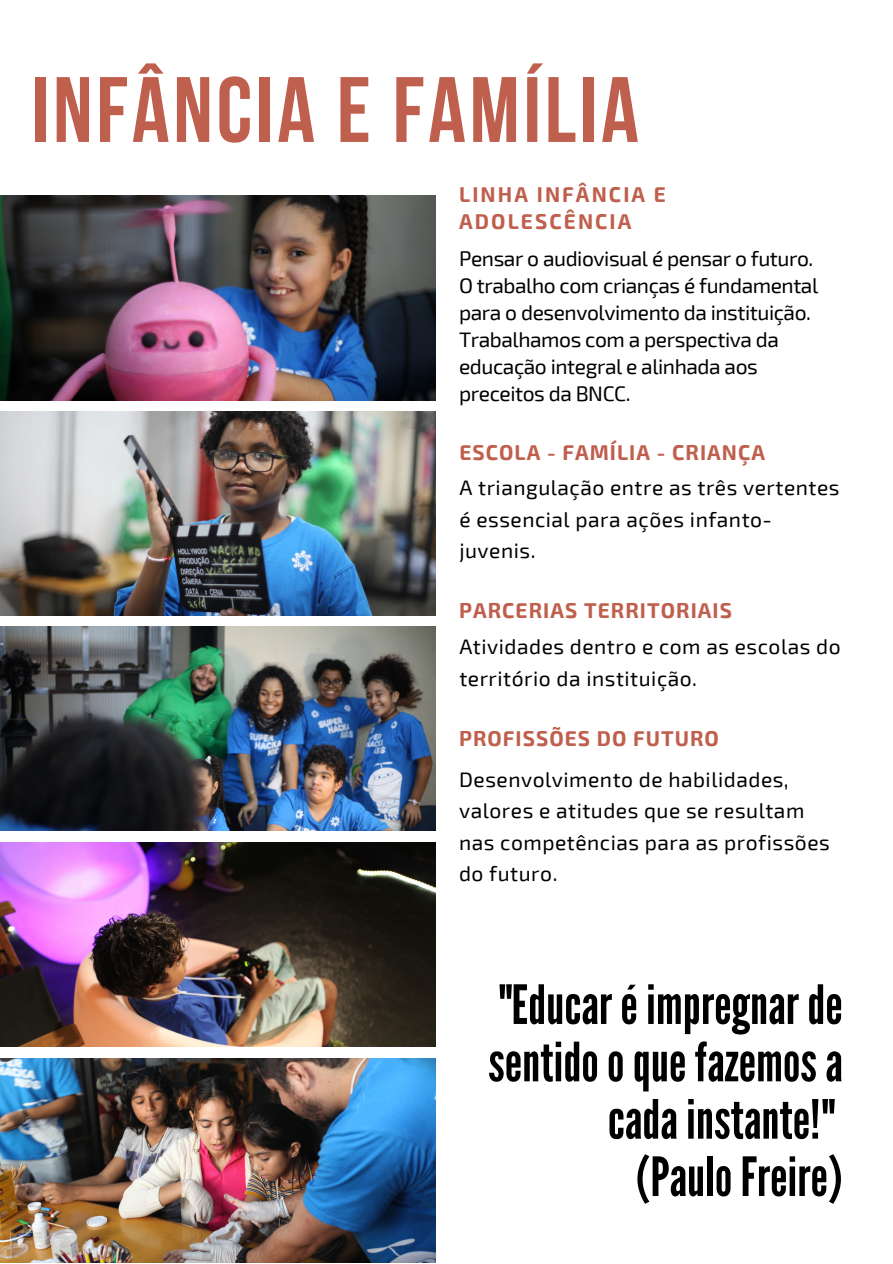
<style>
.page{position:relative;width:893px;height:1264px;background:#fff}
.page>*{position:absolute;margin:0;border:0;box-sizing:border-box;transform-origin:0 0}
.t1{font:700 92.55px "Bebas Neue";letter-spacing:.04em;color:#bf5f4d}
.t2{font:54px/57.3px "League Gothic";color:#000;text-align:right}
.t3{font:21px/31.5px "Exo 2";letter-spacing:.025em;color:#000}
.t4{font:21px/27px "Exo 2";letter-spacing:-.02em;color:#000}
.t5{font:700 21px "Exo 2";letter-spacing:.05em;color:#bf5f4d}
.t6{font:700 21px/27px "Exo 2";letter-spacing:.1em;color:#bf5f4d}
</style>
<div class="page">
<img style="left:0;top:195px;width:435px;height:205px">
<img style="left:0;top:411px;width:435px;height:204px">
<img style="left:0;top:626px;width:435px;height:205px">
<img style="left:0;top:842px;width:435px;height:204px">
<img style="left:0;top:1058px;width:435px;height:204px">
<p class="t1" style="left:32px;top:72px;width:608px">INFÂNCIA E FAMÍLIA</p>
<p class="t6" style="left:459px;top:179px;width:208px">LINHA INFÂNCIA E<br>ADOLESCÊNCIA</p>
<p class="t4" style="left:459px;top:244px;width:356px">Pensar o audiovisual é pensar o futuro.</p>
<p class="t4" style="left:459px;top:271px;width:360px">O trabalho com crianças é fundamental para o desenvolvimento da instituição.<br>Trabalhamos com a perspectiva da educação integral e alinhada aos preceitos da BNCC.</p>
<p class="t5" style="left:459px;top:439px;width:307px">ESCOLA - FAMÍLIA - CRIANÇA</p>
<p class="t3" style="left:459px;top:471px;width:381px">A triangulação entre as três vertentes é essencial para ações infanto&shy;juvenis.</p>
<p class="t5" style="left:459px;top:597px;width:274px">PARCERIAS TERRITORIAIS</p>
<p class="t3" style="left:459px;top:630px;width:383px">Atividades dentro e com as escolas do território da instituição.</p>
<p class="t5" style="left:459px;top:724px;width:261px">PROFISSÕES DO FUTURO</p>
<p class="t3" style="left:459px;top:762px;width:372px">Desenvolvimento de habilidades, valores e atitudes que se resultam nas competências para as profissões do futuro.</p>
<p class="t2" style="left:488px;top:977px;width:356px">"Educaréimpregnarde sentidooquefazemosa cadainstante!"</p>
<p class="t2" style="left:635px;top:1149px;width:208px">(PauloFreire)</p>
</div>
